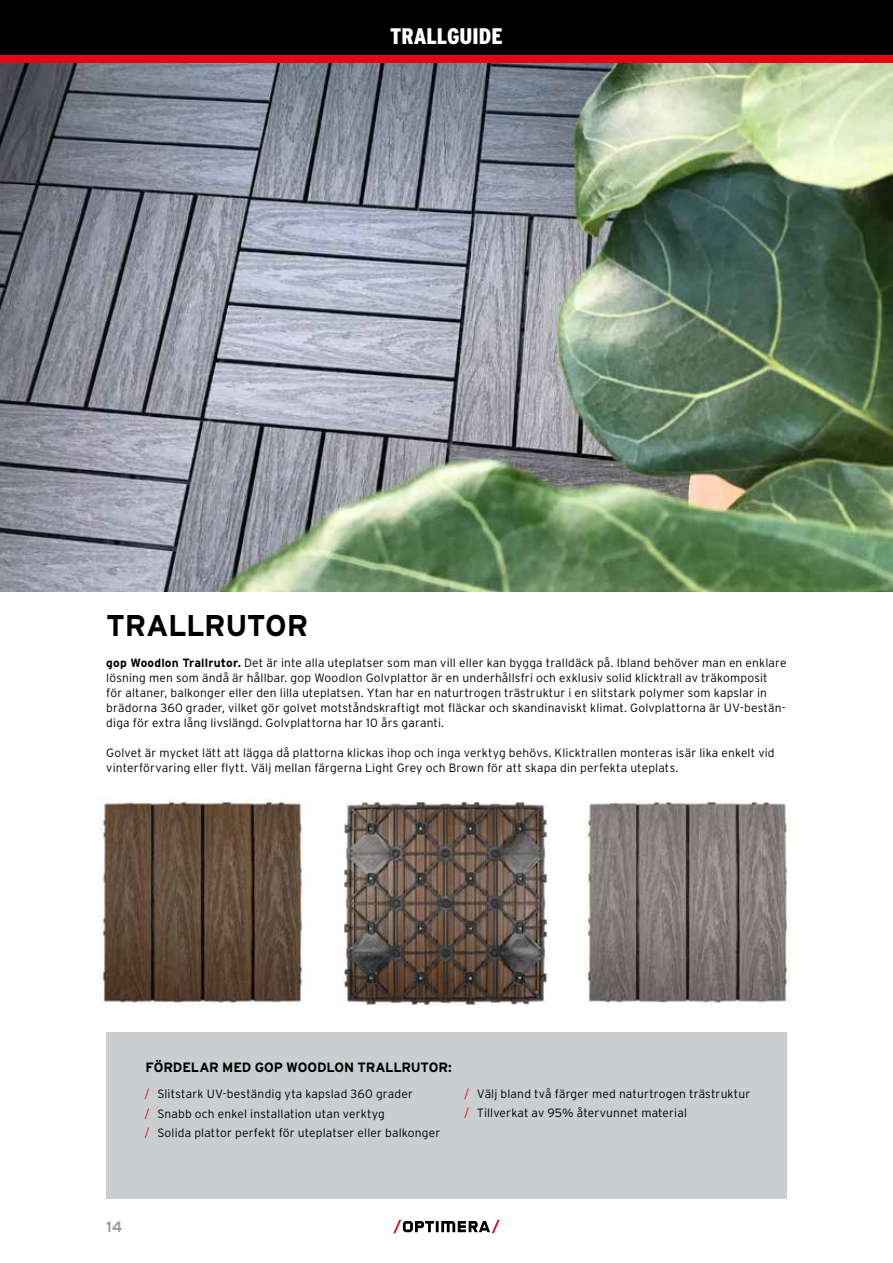
<style>
.page{position:relative;width:893px;height:1263px;background:#fff}
.page>*{position:absolute;margin:0;border:0;box-sizing:border-box;transform-origin:0 0}
.t1{font:700 30px "Interstate";letter-spacing:-.015em;color:#000}
.t2{font:900 condensed 22.5px "Interstate";color:#fff}
.t3{font:700 15px "Interstate";color:#9ca0a3}
.t4{font:700 13.5px "Interstate";letter-spacing:-.015em;color:#000}
.t5{font:300 12px/15px "Interstate";letter-spacing:.015em;color:#000}
.s1{font-weight:700}
.s2{color:#e30613}
</style>
<div class="page">
<div style="left:0;top:0;width:893px;height:55px;background:#000"></div>
<div style="left:0;top:55px;width:893px;height:9px;background:#e30613"></div>
<svg style="left:393px;top:1220px;width:107px;height:13px"></svg>
<img style="left:0;top:64px;width:893px;height:527px">
<img style="left:342px;top:801px;width:206px;height:203px">
<img style="left:585px;top:801px;width:206px;height:201px">
<div style="left:106px;top:1032px;width:681px;height:167px;background:#caced0"></div>
<img style="left:100px;top:800px;width:206px;height:204px">
<h2 class="t2" style="left:390px;top:22px;width:114px">TRALLGUIDE</h2>
<h1 class="t1" style="left:106px;top:607px;width:203px">TRALLRUTOR</h1>
<p class="t5" style="left:106px;top:655px;width:682px"><span class="s1">gop Woodlon Trallrutor.</span> Det är inte alla uteplatser som man vill eller kan bygga tralldäck på. Ibland behöver man en enklare lösning men som ändå är hållbar. gop Woodlon Golvplattor är en underhållsfri och exklusiv solid klicktrall av träkomposit för altaner, balkonger eller den lilla uteplatsen. Ytan har en naturtrogen trästruktur i en slitstark polymer som kapslar in brädorna 360 grader, vilket gör golvet motståndskraftigt mot fläckar och skandinaviskt klimat. Golvplattorna är UV-bestän&shy;diga för extra lång livslängd. Golvplattorna har 10 års garanti.</p>
<p class="t5" style="left:106px;top:745px;width:670px">Golvet är mycket lätt att lägga då plattorna klickas ihop och inga verktyg behövs. Klicktrallen monteras isär lika enkelt vid vinterförvaring eller flytt. Välj mellan färgerna Light Grey och Brown för att skapa din perfekta uteplats.</p>
<p class="t4" style="left:146px;top:1059px;width:308px">FÖRDELAR MED GOP WOODLON TRALLRUTOR:</p>
<p class="t5" style="left:145px;top:1084px;width:297px;line-height:19.2px"><span class="s2">/</span> Slitstark UV-beständig yta kapslad 360 grader<br><span class="s2">/</span> Snabb och enkel installation utan verktyg<br><span class="s2">/</span> Solida plattor perfekt för uteplatser eller balkonger</p>
<p class="t5" style="left:464px;top:1084px;width:288px;line-height:19.2px"><span class="s2">/</span> Välj bland två färger med naturtrogen trästruktur <span class="s2">/</span> Tillverkat av 95% återvunnet material</p>
<p class="t3" style="left:106px;top:1217px;width:18px">14</p>
</div>
